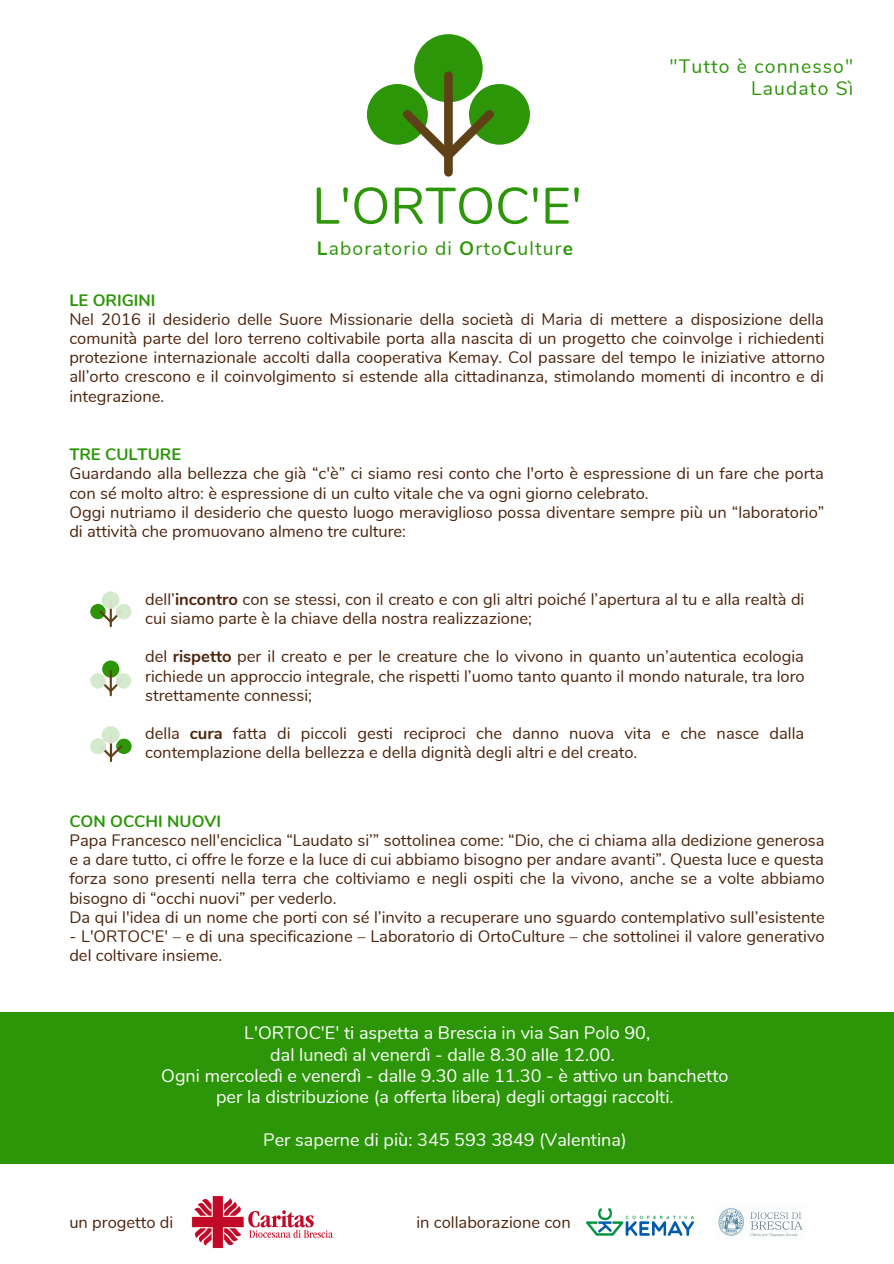
<style>
.page{position:relative;width:894px;height:1264px;background:#fff}
.page>*{position:absolute;margin:0;border:0;box-sizing:border-box;transform-origin:0 0}
.t1{font:51.15px "Nunito";color:#2c9608}
.t2{font:19.35px "Nunito";letter-spacing:.06em;color:#2c9608}
.t3{font:18px "Nunito";color:#fff}
.t4{font:16.5px/19.2px "Nunito";color:#4d240b}
.t5{font:700 16.5px "Nunito";color:#2c9608}
.s1{font-weight:700}
</style>
<div class="page">
<div style="left:469px;top:84px;width:61px;height:61px;background:#2c9608;border-radius:50%"></div>
<div style="left:367px;top:84px;width:60px;height:61px;background:#2c9608;border-radius:50%"></div>
<div style="left:414px;top:34px;width:68px;height:68px;background:#2c9608;border-radius:50%"></div>
<div style="left:444px;top:76px;width:8px;height:96px;background:#5f4118"></div>
<svg style="left:395px;top:102px;width:106px;height:65px"></svg>
<div style="left:0;top:1012px;width:893px;height:152px;background:#2c9608"></div>
<img style="left:192px;top:1196px;width:141px;height:53px">
<img style="left:586px;top:1208px;width:109px;height:28px">
<img style="left:718px;top:1208px;width:85px;height:29px">
<div style="left:116px;top:738px;width:16px;height:16px;background:#2c9608;border-radius:50%"></div>
<hr style="left:110px;top:736px;width:2px;height:25px;background:#5f4118">
<svg style="left:90px;top:726px;width:34px;height:33px"></svg>
<div style="left:90px;top:604px;width:16px;height:15px;background:#2c9608;border-radius:50%"></div>
<hr style="left:110px;top:602px;width:2px;height:24px;background:#5f4118">
<svg style="left:97px;top:591px;width:35px;height:34px"></svg>
<div style="left:102px;top:660px;width:17px;height:17px;background:#2c9608;border-radius:50%"></div>
<hr style="left:110px;top:671px;width:2px;height:24px;background:#5f4118">
<svg style="left:90px;top:672px;width:42px;height:22px"></svg>
<p class="t1" style="left:312px;top:172px;width:271px">L'ORTOC'E'</p>
<p class="t2" style="left:317px;top:235px;width:257px"><span class="s1">L</span>aboratorio di <span class="s1">O</span>rto<span class="s1">C</span>ultur<span class="s1">e</span></p>
<p class="t2" style="left:669px;top:53px;width:185px">"Tutto è connesso"</p>
<p class="t2" style="left:750px;top:76px;width:104px">Laudato Sì</p>
<p class="t5" style="left:69px;top:289px;width:88px">LE ORIGINI</p>
<p class="t4" style="left:69px;top:310px;width:756px;text-align:justify">Nel 2016 il desiderio delle Suore Missionarie della società di Maria di mettere a disposizione della comunità parte del loro terreno coltivabile porta alla nascita di un progetto che coinvolge i richiedenti protezione internazionale accolti dalla cooperativa Kemay. Col passare del tempo le iniziative attorno all’orto crescono e il coinvolgimento si estende alla cittadinanza, stimolando momenti di incontro e di integrazione.</p>
<p class="t5" style="left:69px;top:443px;width:113px">TRE CULTURE</p>
<p class="t4" style="left:69px;top:464px;width:755px">Guardando alla bellezza che già “c'è” ci siamo resi conto che l'orto è espressione di un fare che porta con sé molto altro: è espressione di un culto vitale che va ogni giorno celebrato.</p>
<p class="t4" style="left:69px;top:502px;width:756px">Oggi nutriamo il desiderio che questo luogo meraviglioso possa diventare sempre più un “laboratorio” di attività che promuovano almeno tre culture:</p>
<p class="t4" style="left:145px;top:590px;width:660px">dell’<span class="s1">incontro</span> con se stessi, con il creato e con gli altri poiché l’apertura al tu e alla realtà di cui siamo parte è la chiave della nostra realizzazione;</p>
<p class="t4" style="left:145px;top:647px;width:660px;text-align:justify">del <span class="s1">rispetto</span> per il creato e per le creature che lo vivono in quanto un’autentica ecologia richiede un approccio integrale, che rispetti l’uomo tanto quanto il mondo naturale, tra loro strettamente connessi;</p>
<p class="t4" style="left:145px;top:724px;width:660px">della <span class="s1">cura</span> fatta di piccoli gesti reciproci che danno nuova vita e che nasce dalla contemplazione della bellezza e della dignità degli altri e del creato.</p>
<p class="t5" style="left:69px;top:810px;width:153px">CON OCCHI NUOVI</p>
<p class="t4" style="left:69px;top:831px;width:756px;text-align:justify">Papa Francesco nell'enciclica “Laudato si’” sottolinea come: “Dio, che ci chiama alla dedizione generosa e a dare tutto, ci offre le forze e la luce di cui abbiamo bisogno per andare avanti”. Questa luce e questa forza sono presenti nella terra che coltiviamo e negli ospiti che la vivono, anche se a volte abbiamo bisogno di “occhi nuovi” per vederlo.</p>
<p class="t4" style="left:69px;top:907px;width:756px">Da qui l'idea di un nome che porti con sé l’invito a recuperare uno sguardo contemplativo sull’esistente</p>
<p class="t4" style="left:69px;top:926px;width:756px">- L'ORTOC'E' – e di una specificazione – Laboratorio di OrtoCulture – che sottolinei il valore generativo del coltivare insieme.</p>
<p class="t3" style="left:244px;top:1020px;width:407px">L'ORTOC'E' ti aspetta a Brescia in via San Polo 90,</p>
<p class="t3" style="left:270px;top:1042px;width:346px">dal lunedì al venerdì - dalle 8.30 alle 12.00.</p>
<p class="t3" style="left:161px;top:1063px;width:568px">Ogni mercoledì e venerdì - dalle 9.30 alle 11.30 - è attivo un banchetto</p>
<p class="t3" style="left:216px;top:1085px;width:459px">per la distribuzione (a offerta libera) degli ortaggi raccolti.</p>
<p class="t3" style="left:263px;top:1127px;width:365px">Per saperne di più: 345 593 3849 (Valentina)</p>
<p class="t4" style="left:69px;top:1212px;width:105px">un progetto di</p>
<p class="t4" style="left:416px;top:1212px;width:156px">in collaborazione con</p>
</div>
